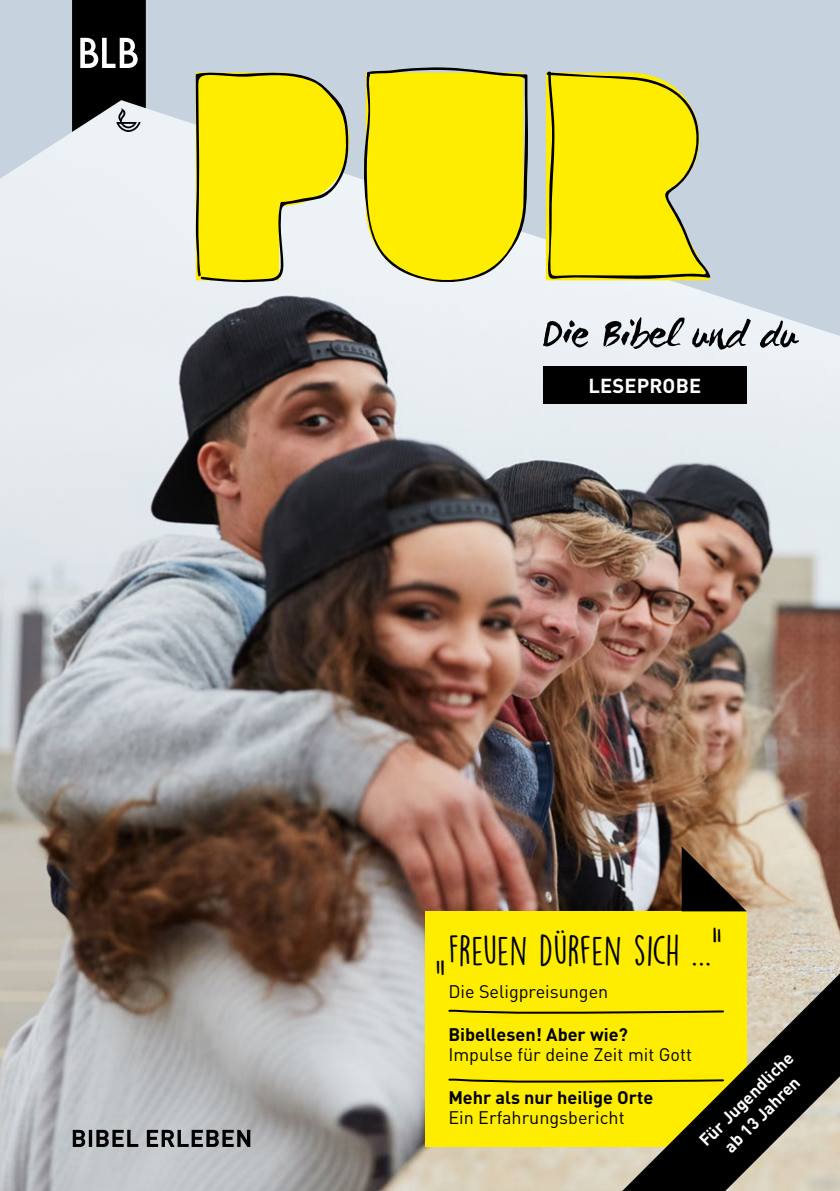
<style>
.page{position:relative;width:840px;height:1191px;background:#fff}
.page>*{position:absolute;margin:0;border:0;box-sizing:border-box;transform-origin:0 0}
.t1{font:38px "DK Lemon Yellow Sun";color:#000}
.t2{font:700 20px "DINOT";letter-spacing:.01em;color:#fff}
.t3{font:18px "DINOT";color:#000}
.t4{font:700 18px "DINOT";color:#000}
.t5{font:700 17px/22px "DINOT";color:#fff;text-align:center}
</style>
<div class="page">
<img style="left:0;top:714px;width:839px;height:477px">
<img style="left:0;top:0;width:839px;height:714px">
<svg style="left:542px;top:316px;width:256px;height:33px;background:#afb3b6"></svg>
<svg style="left:72px;top:0;width:74px;height:132px;background:#363738"></svg>
<svg style="left:73px;top:1129px;width:177px;height:18px;background:#676a6c"></svg>
<svg style="left:349px;top:73px;width:360px;height:209px;background:#d5dede"></svg>
<svg style="left:196px;top:72px;width:153px;height:211px;background:#ede136"></svg>
<svg style="left:363px;top:67px;width:165px;height:221px;background:#efe21f"></svg>
<svg style="left:546px;top:71px;width:164px;height:208px;background:#e9dc1d"></svg>
<div style="left:425px;top:911px;width:321px;height:236px;background:#ffed00"></div>
<svg style="left:448px;top:1009px;width:174px;height:5px"></svg>
<svg style="left:448px;top:1078px;width:174px;height:5px"></svg>
<svg style="left:681px;top:846px;width:65px;height:65px;background:#604d3c"></svg>
<svg style="left:622px;top:973px;width:217px;height:218px"></svg>
<div style="left:542px;top:366px;width:204px;height:38px;background:#000"></div>
<p class="t2" style="left:588px;top:372px;width:114px">LESEPROBE</p>
<h1 class="t1" style="left:435px;top:927px;width:288px">„FREUEN DÜRFEN SICH ...“</h1>
<p class="t3" style="left:448px;top:980px;width:161px">Die Seligpreisungen</p>
<p class="t4" style="left:448px;top:1022px;width:181px">Bibellesen! Aber wie?</p>
<p class="t3" style="left:448px;top:1043px;width:245px">Impulse für deine Zeit mit Gott</p>
<p class="t4" style="left:448px;top:1086px;width:206px">Mehr als nur heilige Orte</p>
<p class="t3" style="left:448px;top:1106px;width:178px">Ein Erfahrungsbericht</p>
<p class="t5" style="left:693px;top:1135px;width:126px;rotate:-45deg">Für Jugendliche ab 13 Jahren</p>
</div>
